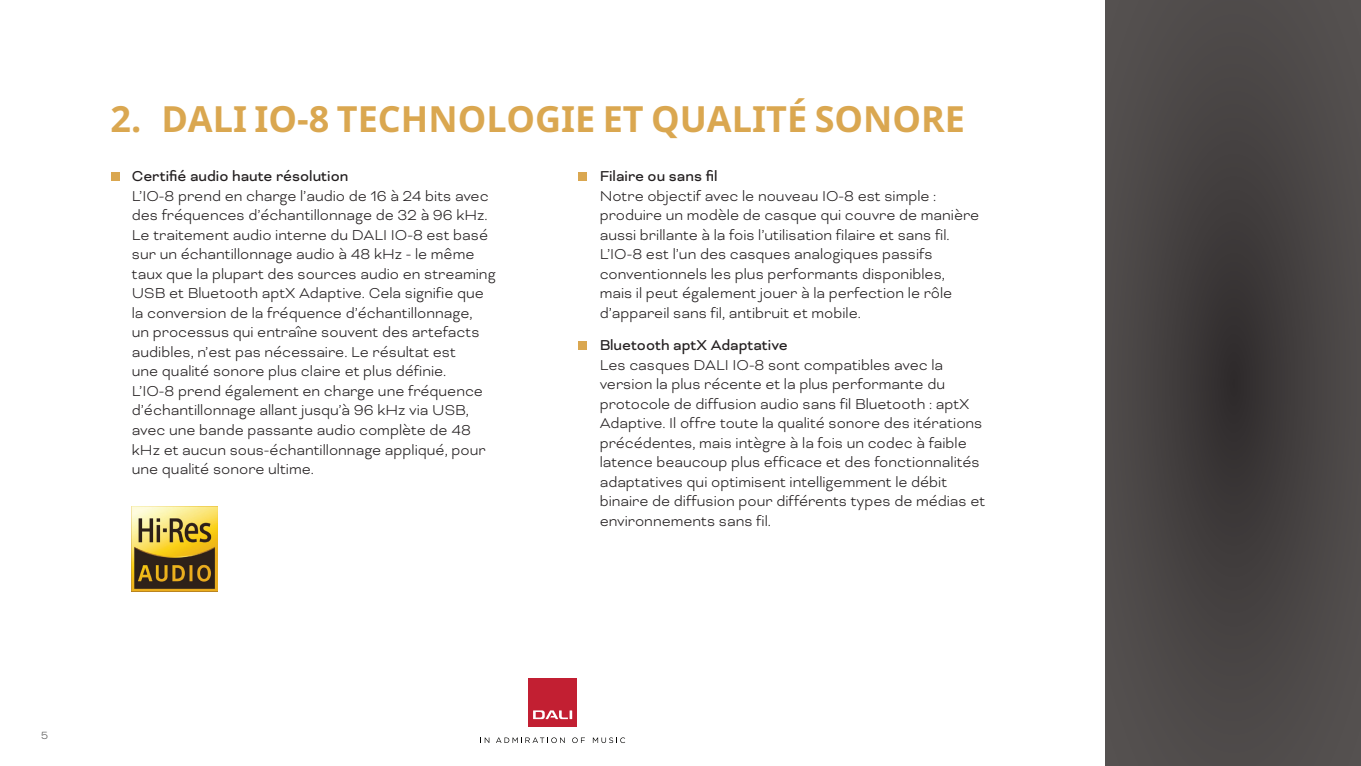
<style>
.page{position:relative;width:1361px;height:766px;background:#fff}
.page>*{position:absolute;margin:0;border:0;box-sizing:border-box;transform-origin:0 0}
.Heading_Level_1_EN_not_in_ToC{font:700 36px "Noto Sans";color:#daa750}
.Body_List{font:300 16.5px/19.5px "Bicyclette";color:#231f20}
.Body_List_Heading_Level_3{font:16.5px "Bicyclette";color:#231f20}
.t1{font:300 12px "Bicyclette";color:#575756}
</style>
<div class="page">
<svg style="left:1106px;top:0;width:255px;height:765px;background:#484444"></svg>
<div style="left:578px;top:172px;width:9px;height:9px;background:#daa750"></div>
<div style="left:578px;top:341px;width:9px;height:9px;background:#daa750"></div>
<div style="left:111px;top:172px;width:8px;height:9px;background:#daa750"></div>
<img style="left:132px;top:506px;width:85px;height:85px">
<div style="left:529px;top:678px;width:48px;height:48px;background:#c21f32"></div>
<svg style="left:533px;top:710px;width:39px;height:9px"></svg>
<svg style="left:480px;top:737px;width:9px;height:5px"></svg>
<svg style="left:496px;top:737px;width:69px;height:5px"></svg>
<svg style="left:572px;top:737px;width:13px;height:5px"></svg>
<svg style="left:593px;top:737px;width:32px;height:5px"></svg>
<p class="Heading_Level_1_EN_not_in_ToC" style="left:111px;top:94px;width:856px">2. DALI IO-8 TECHNOLOGIE ET QUALITÉ SONORE</p>
<p class="Body_List_Heading_Level_3" style="left:132px;top:167px;width:218px">Certifié audio haute résolution</p>
<p class="Body_List" style="left:132px;top:186px;width:365px">L’IO-8 prend en charge l’audio de 16 à 24 bits avec des fréquences d’échantillonnage de 32 à 96 kHz.<br>Le traitement audio interne du DALI IO-8 est basé sur un échantillonnage audio à 48 kHz - le même taux que la plupart des sources audio en streaming USB et Bluetooth aptX Adaptive. Cela signifie que la conversion de la fréquence d’échantillonnage,<br>un processus qui entraîne souvent des artefacts audibles, n’est pas nécessaire. Le résultat est<br>une qualité sonore plus claire et plus définie.<br>L’IO-8 prend également en charge une fréquence d’échantillonnage allant jusqu’à 96 kHz via USB, avec une bande passante audio complète de 48 kHz et aucun sous-échantillonnage appliqué, pour une qualité sonore ultime.</p>
<p class="Body_List_Heading_Level_3" style="left:600px;top:167px;width:119px">Filaire ou sans fil</p>
<p class="Body_List" style="left:600px;top:186px;width:381px">Notre objectif avec le nouveau IO-8 est simple : produire un modèle de casque qui couvre de manière aussi brillante à la fois l’utilisation filaire et sans fil.<br>L’IO-8 est l’un des casques analogiques passifs conventionnels les plus performants disponibles, mais il peut également jouer à la perfection le rôle d’appareil sans fil, antibruit et mobile.</p>
<p class="Body_List_Heading_Level_3" style="left:600px;top:335px;width:190px">Bluetooth aptX Adaptative</p>
<p class="Body_List" style="left:600px;top:355px;width:387px">Les casques DALI IO-8 sont compatibles avec la version la plus récente et la plus performante du protocole de diffusion audio sans fil Bluetooth : aptX Adaptive. Il offre toute la qualité sonore des itérations précédentes, mais intègre à la fois un codec à faible latence beaucoup plus efficace et des fonctionnalités adaptatives qui optimisent intelligemment le débit binaire de diffusion pour différents types de médias et environnements sans fil.</p>
<p class="t1" style="left:41px;top:728px;width:9px">5</p>
</div>
